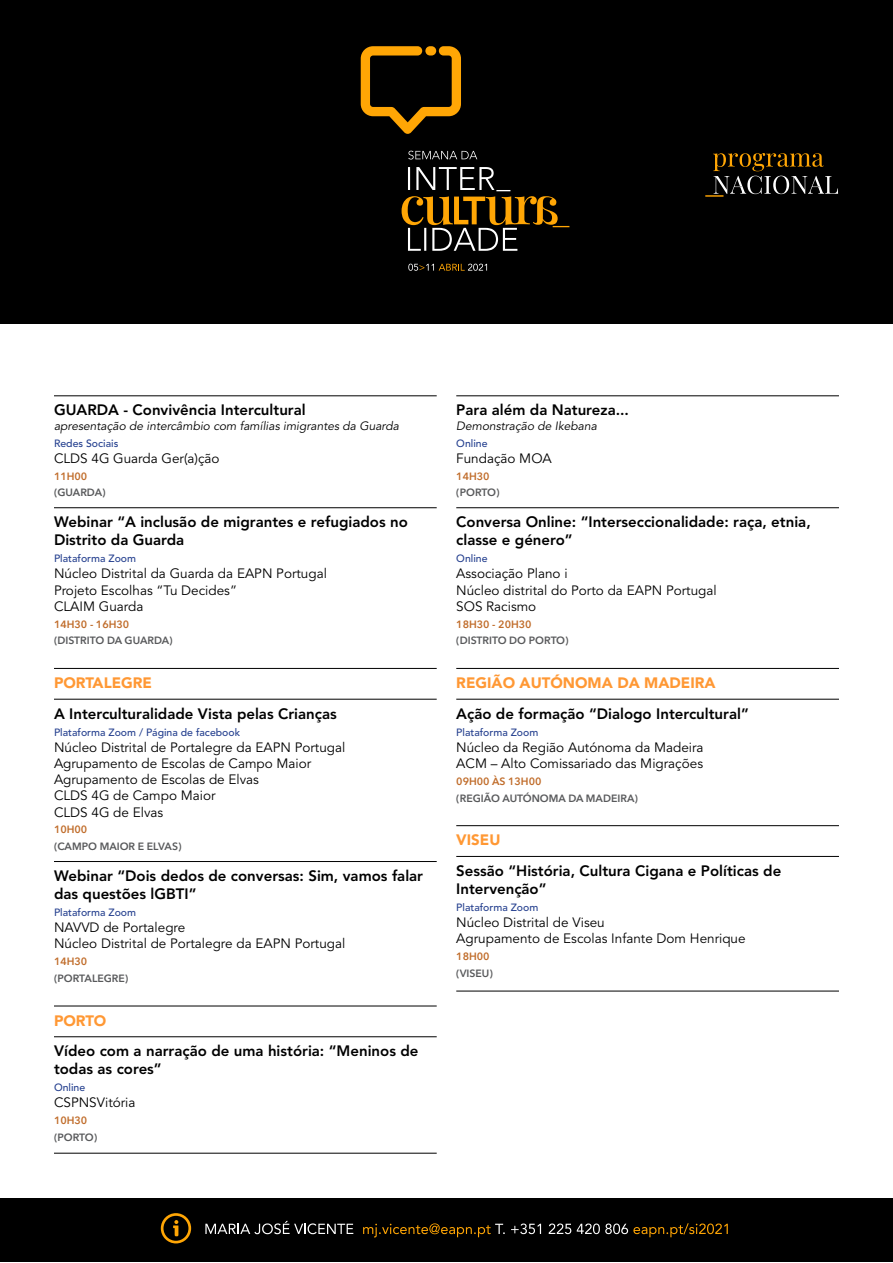
<style>
.page{position:relative;width:893px;height:1263px;background:#fff}
.page>*{position:absolute;margin:0;border:0;box-sizing:border-box;transform-origin:0 0}
.t1{font:800 15px/18px "Avenir LT Std";color:#000}
.t2{font:900 15px "Avenir LT Std";color:#ff9834}
.t3{font:13.5px/16.2px "Avenir LT Std";color:#000}
.t4{font:italic 12px "Avenir LT Std";color:#000}
.t5{font:600 10.5px "Avenir Next LT Pro";color:#58595b}
.t6{font:500 10.5px "Avenir LT Std";color:#25408f}
.t7{font:600 10.5px "Avenir Next LT Pro";color:#c06c2a}
</style>
<div class="page">
<div style="left:0;top:1199px;width:892px;height:63px;background:#000"></div>
<div style="left:0;top:0;width:892px;height:324px;background:#000"></div>
<svg style="left:408px;top:264px;width:79px;height:7px"></svg>
<svg style="left:408px;top:151px;width:69px;height:9px"></svg>
<svg style="left:361px;top:46px;width:100px;height:88px"></svg>
<svg style="left:402px;top:167px;width:167px;height:84px"></svg>
<svg style="left:205px;top:1221px;width:148px;height:13px"></svg>
<svg style="left:363px;top:1223px;width:142px;height:14px"></svg>
<svg style="left:511px;top:1223px;width:30px;height:11px"></svg>
<svg style="left:549px;top:1223px;width:22px;height:11px"></svg>
<svg style="left:577px;top:1223px;width:151px;height:14px"></svg>
<svg style="left:161px;top:1213px;width:30px;height:30px"></svg>
<svg style="left:705px;top:153px;width:133px;height:44px"></svg>
<hr style="left:54px;top:395px;width:383px;height:1px;background:#000">
<hr style="left:54px;top:507px;width:383px;height:1px;background:#000">
<hr style="left:54px;top:668px;width:383px;height:1px;background:#000">
<hr style="left:54px;top:699px;width:383px;height:1px;background:#000">
<hr style="left:54px;top:861px;width:383px;height:1px;background:#000">
<hr style="left:54px;top:1006px;width:383px;height:1px;background:#000">
<hr style="left:54px;top:1036px;width:383px;height:1px;background:#000">
<hr style="left:456px;top:395px;width:383px;height:1px;background:#000">
<hr style="left:456px;top:507px;width:383px;height:1px;background:#000">
<hr style="left:456px;top:668px;width:383px;height:1px;background:#000">
<hr style="left:456px;top:699px;width:383px;height:1px;background:#000">
<hr style="left:456px;top:825px;width:383px;height:1px;background:#000">
<hr style="left:456px;top:856px;width:383px;height:1px;background:#000">
<hr style="left:54px;top:1153px;width:383px;height:1px;background:#000">
<hr style="left:456px;top:991px;width:383px;height:1px;background:#000">
<p class="t1" style="left:54px;top:401px;width:253px">GUARDA - Convivência Intercultural</p>
<p class="t4" style="left:54px;top:419px;width:346px">apresentação de intercâmbio com famílias imigrantes da Guarda</p>
<p class="t6" style="left:54px;top:437px;width:66px">Redes Sociais</p>
<p class="t3" style="left:54px;top:450px;width:167px">CLDS 4G Guarda Ger(a)ção</p>
<p class="t7" style="left:54px;top:470px;width:35px">11H00</p>
<p class="t5" style="left:54px;top:486px;width:53px">(GUARDA)</p>
<p class="t1" style="left:54px;top:513px;width:355px">Webinar “A inclusão de migrantes e refugiados no<br>Distrito da Guarda</p>
<p class="t6" style="left:54px;top:552px;width:84px">Plataforma Zoom</p>
<p class="t3" style="left:54px;top:566px;width:274px">Núcleo Distrital da Guarda da EAPN Portugal<br>Projeto Escolhas “Tu Decides”<br>CLAIM Guarda</p>
<p class="t7" style="left:54px;top:617px;width:77px">14H30 - 16H30</p>
<p class="t5" style="left:54px;top:634px;width:120px">(DISTRITO DA GUARDA)</p>
<p class="t2" style="left:54px;top:674px;width:100px">PORTALEGRE</p>
<p class="t1" style="left:54px;top:704px;width:284px">A Interculturalidade Vista pelas Crianças</p>
<p class="t6" style="left:54px;top:726px;width:188px">Plataforma Zoom / Página de facebook</p>
<p class="t3" style="left:54px;top:739px;width:293px">Núcleo Distrital de Portalegre da EAPN Portugal<br>Agrupamento de Escolas de Campo Maior<br>Agrupamento de Escolas de Elvas<br>CLDS 4G de Campo Maior<br>CLDS 4G de Elvas</p>
<p class="t7" style="left:54px;top:823px;width:35px">10H00</p>
<p class="t5" style="left:54px;top:840px;width:129px">(CAMPO MAIOR E ELVAS)</p>
<p class="t1" style="left:54px;top:867px;width:371px">Webinar “Dois dedos de conversas: Sim, vamos falar das questões lGBTI ”</p>
<p class="t6" style="left:54px;top:906px;width:84px">Plataforma Zoom</p>
<p class="t3" style="left:54px;top:920px;width:293px">NAVVD de Portalegre<br>Núcleo Distrital de Portalegre da EAPN Portugal</p>
<p class="t7" style="left:54px;top:955px;width:35px">14H30</p>
<p class="t5" style="left:54px;top:972px;width:76px">(PORTALEGRE)</p>
<p class="t2" style="left:54px;top:1011px;width:54px">PORTO</p>
<p class="t1" style="left:54px;top:1042px;width:366px">Vídeo com a narração de uma história: “Meninos de todas as cores”</p>
<p class="t6" style="left:54px;top:1081px;width:33px">Online</p>
<p class="t3" style="left:54px;top:1095px;width:83px">CSPNSVitória</p>
<p class="t7" style="left:54px;top:1114px;width:35px">10H30</p>
<p class="t5" style="left:54px;top:1131px;width:45px">(PORTO)</p>
<p class="t1" style="left:456px;top:401px;width:174px">Para além da Natureza...</p>
<p class="t4" style="left:456px;top:419px;width:142px">Demonstração de Ikebana</p>
<p class="t6" style="left:456px;top:437px;width:33px">Online</p>
<p class="t3" style="left:456px;top:450px;width:97px">Fundação MOA</p>
<p class="t7" style="left:456px;top:470px;width:35px">14H30</p>
<p class="t5" style="left:456px;top:486px;width:45px">(PORTO)</p>
<p class="t1" style="left:456px;top:513px;width:356px">Conversa Online: “Interseccionalidade: raça, etnia, classe e género”</p>
<p class="t6" style="left:456px;top:552px;width:33px">Online</p>
<p class="t3" style="left:456px;top:566px;width:262px">Associação Plano i<br>Núcleo distrital do Porto da EAPN Portugal<br>SOS Racismo</p>
<p class="t7" style="left:456px;top:617px;width:77px">18H30 - 20H30</p>
<p class="t5" style="left:456px;top:634px;width:114px">(DISTRITO DO PORTO)</p>
<p class="t2" style="left:456px;top:674px;width:261px">REGIÃO AUTÓNOMA DA MADEIRA</p>
<p class="t1" style="left:456px;top:704px;width:294px">Ação de formação “Dialogo Intercultural”</p>
<p class="t6" style="left:456px;top:726px;width:84px">Plataforma Zoom</p>
<p class="t3" style="left:456px;top:739px;width:249px">Núcleo da Região Autónoma da Madeira<br>ACM – Alto Comissariado das Migrações</p>
<p class="t7" style="left:456px;top:775px;width:87px">09H00 ÀS 13H00</p>
<p class="t5" style="left:456px;top:792px;width:183px">(REGIÃO AUTÓNOMA DA MADEIRA)</p>
<p class="t2" style="left:456px;top:831px;width:46px">VISEU</p>
<p class="t1" style="left:456px;top:862px;width:326px">Sessão “História, Cultura Cigana e Políticas de<br>Intervenção”</p>
<p class="t6" style="left:456px;top:901px;width:84px">Plataforma Zoom</p>
<p class="t3" style="left:456px;top:915px;width:291px">Núcleo Distrital de Viseu<br>Agrupamento de Escolas Infante Dom Henrique</p>
<p class="t7" style="left:456px;top:950px;width:35px">18H00</p>
<p class="t5" style="left:456px;top:967px;width:38px">(VISEU)</p>
</div>
